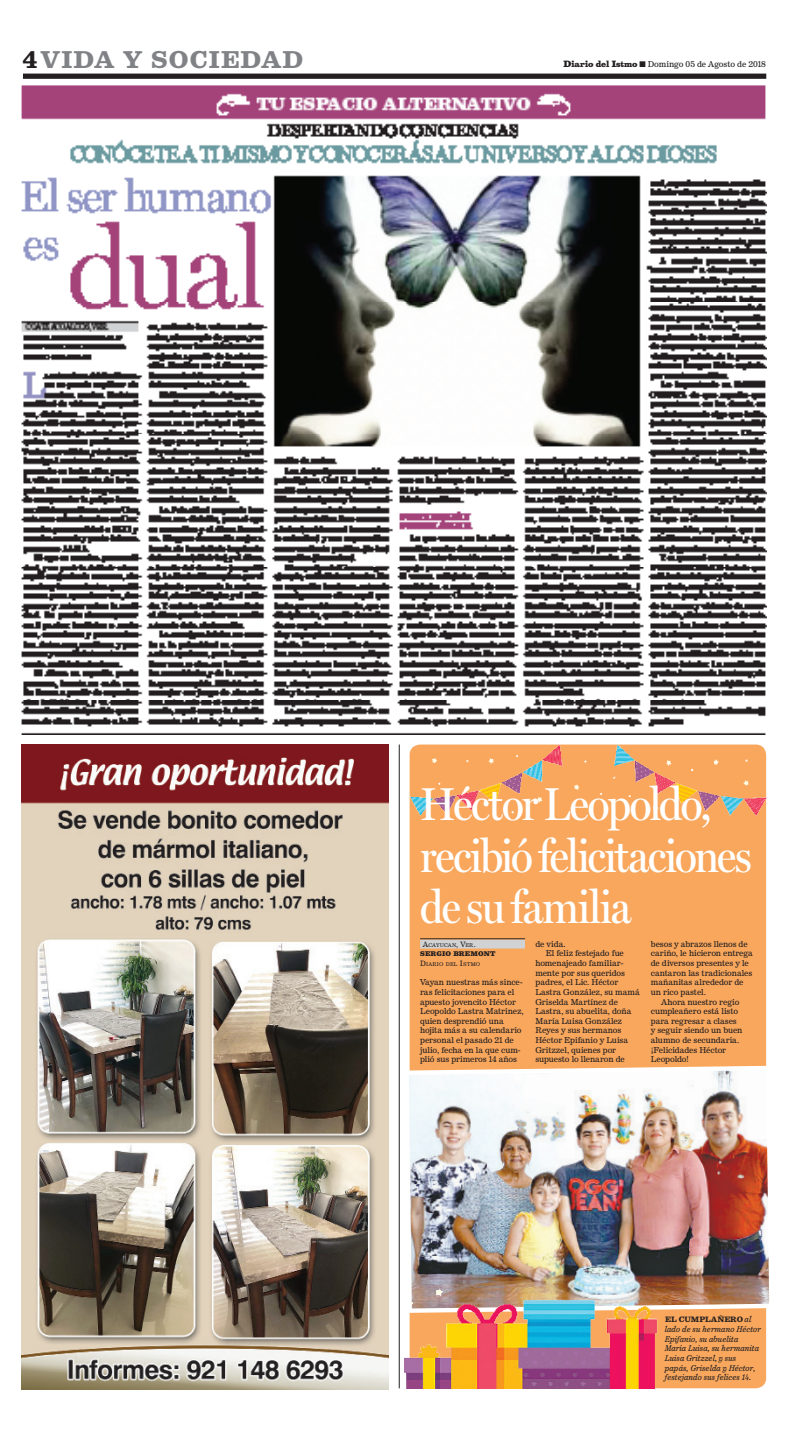
<style>
.page{position:relative;width:788px;height:1434px;background:#fff}
.page>*{position:absolute;margin:0;border:0;box-sizing:border-box;transform-origin:0 0}
.t1{font:46.38px/51.6px "Miller Display Cond";letter-spacing:-.025em;color:#fff}
.t2{font:700 21.88px "Belizio";letter-spacing:.05em;color:#808285}
.t3{font:italic 8.31px/9.6px "Sun Text";color:#231f20}
.t4{font:8.22px/9.6px "Sun Text";letter-spacing:-.01em;color:#231f20}
.t5{font:700 7px "Belizio";color:#231f20}
.t6{font:900 6.12px "Belizio";letter-spacing:.02em;color:#231f20}
.t7{font:5.16px "Sun Text";letter-spacing:.03em;color:#231f20}
.s1{color:#231f20}
.s2{font-family:"Belizio";font-weight:900}
.s3{font-size:7.44px}
.s4{font-family:"Sun Text";font-weight:400;font-style:italic;font-size:8.31px}
</style>
<div class="page">
<div style="left:23px;top:74px;width:743px;height:5px;background:#231f20"></div>
<img style="left:22px;top:744px;width:367px;height:644px">
<hr style="left:399px;top:744px;width:1px;height:643px;background:#231f20">
<img style="left:22px;top:85px;width:744px;height:649px">
<div style="left:409px;top:744px;width:357px;height:643px;background:#f9a75d;border-radius:10px"></div>
<img style="left:409px;top:1063px;width:361px;height:251px">
<img style="left:404px;top:1283px;width:258px;height:104px">
<img style="left:410px;top:744px;width:356px;height:72px">
<hr style="left:420px;top:938px;width:105px;height:1px;background:#231f20">
<div style="left:420px;top:939px;width:105px;height:9px;background:#d1d2d4"></div>
<h2 class="t2" style="left:22px;top:46px;width:282px"><span class="s1">4</span>VIDA Y SOCIEDAD</h2>
<p class="t4" style="left:563px;top:59px;width:204px"><span class="s2">Diario del Istmo</span> ■ Domingo 05 de Agosto de 2018</p>
<h1 class="t1" style="left:420px;top:778px;width:333px">Héctor Leopoldo, recibió felicitaciones de su familia</h1>
<p class="t7" style="left:423px;top:941px;width:54px"><span class="s3">A</span>CAYUCAN<span class="s3">, V</span>ER<span class="s3">.</span></p>
<p class="t6" style="left:420px;top:949px;width:77px">SERGIO bREMONT</p>
<p class="t7" style="left:420px;top:960px;width:62px"><span class="s3">D</span>IARIO DEL <span class="s3">I</span>STMO</p>
<p class="t4" style="left:420px;top:977px;width:105px">Vayan nuestras más since&shy;ras felicitaciones para el apuesto jovencito Héctor<br>Leopoldo Lastra Matrinez, quien desprendió una hojita más a su calendario personal el pasado 21 de julio, fecha en la que cum&shy;plió sus primeros 14 años</p>
<p class="t4" style="left:535px;top:938px;width:32px">de vida.</p>
<p class="t4" style="left:546px;top:948px;width:79px">El feliz festejado fue</p>
<p class="t4" style="left:535px;top:958px;width:89px">homenajeado familiar-</p>
<p class="t4" style="left:535px;top:967px;width:91px">mente por sus queridos</p>
<p class="t4" style="left:535px;top:977px;width:84px">padres, el Lic. Héctor</p>
<p class="t4" style="left:535px;top:986px;width:106px">Lastra González, su mamá</p>
<p class="t4" style="left:535px;top:996px;width:84px">Griselda Martínez de</p>
<p class="t4" style="left:535px;top:1006px;width:97px">Lastra, su abuelita, doña</p>
<p class="t4" style="left:535px;top:1015px;width:88px">María Luisa González</p>
<p class="t4" style="left:535px;top:1025px;width:87px">Reyes y sus hermanos</p>
<p class="t4" style="left:535px;top:1035px;width:94px">Héctor Epifanio y Luisa</p>
<p class="t4" style="left:535px;top:1044px;width:82px">Gritzzel, quienes por</p>
<p class="t4" style="left:535px;top:1054px;width:91px">supuesto lo llenaron de</p>
<p class="t4" style="left:650px;top:938px;width:98px">besos y abrazos llenos de</p>
<p class="t4" style="left:650px;top:948px;width:104px">cariño, le hicieron entrega</p>
<p class="t4" style="left:650px;top:958px;width:99px">de diversos presentes y le</p>
<p class="t4" style="left:650px;top:967px;width:103px">cantaron las tradicionales</p>
<p class="t4" style="left:650px;top:977px;width:94px">mañanitas alrededor de</p>
<p class="t4" style="left:650px;top:986px;width:57px">un rico pastel.</p>
<p class="t4" style="left:661px;top:996px;width:80px">Ahora nuestro regio</p>
<p class="t4" style="left:650px;top:1006px;width:89px">cumpleañero está listo</p>
<p class="t4" style="left:650px;top:1015px;width:88px">para regresar a clases</p>
<p class="t4" style="left:650px;top:1025px;width:93px">y seguir siendo un buen</p>
<p class="t4" style="left:650px;top:1035px;width:90px">alumno de secundaria.</p>
<p class="t4" style="left:650px;top:1044px;width:77px">¡Felicidades Héctor</p>
<p class="t4" style="left:650px;top:1054px;width:40px">Leopoldo!</p>
<p class="t5" style="left:665px;top:1314px;width:88px">EL CUMPLAÑERO <span class="s4">al</span></p>
<p class="t3" style="left:665px;top:1323px;width:98px">lado de su hermano Héctor<br>Epifanio, su abuelita<br>María Luisa, su hermanita<br>Luisa Gritzzel, y sus papás, Griselda y Héctor, festejando sus felices 14.</p>
</div>
